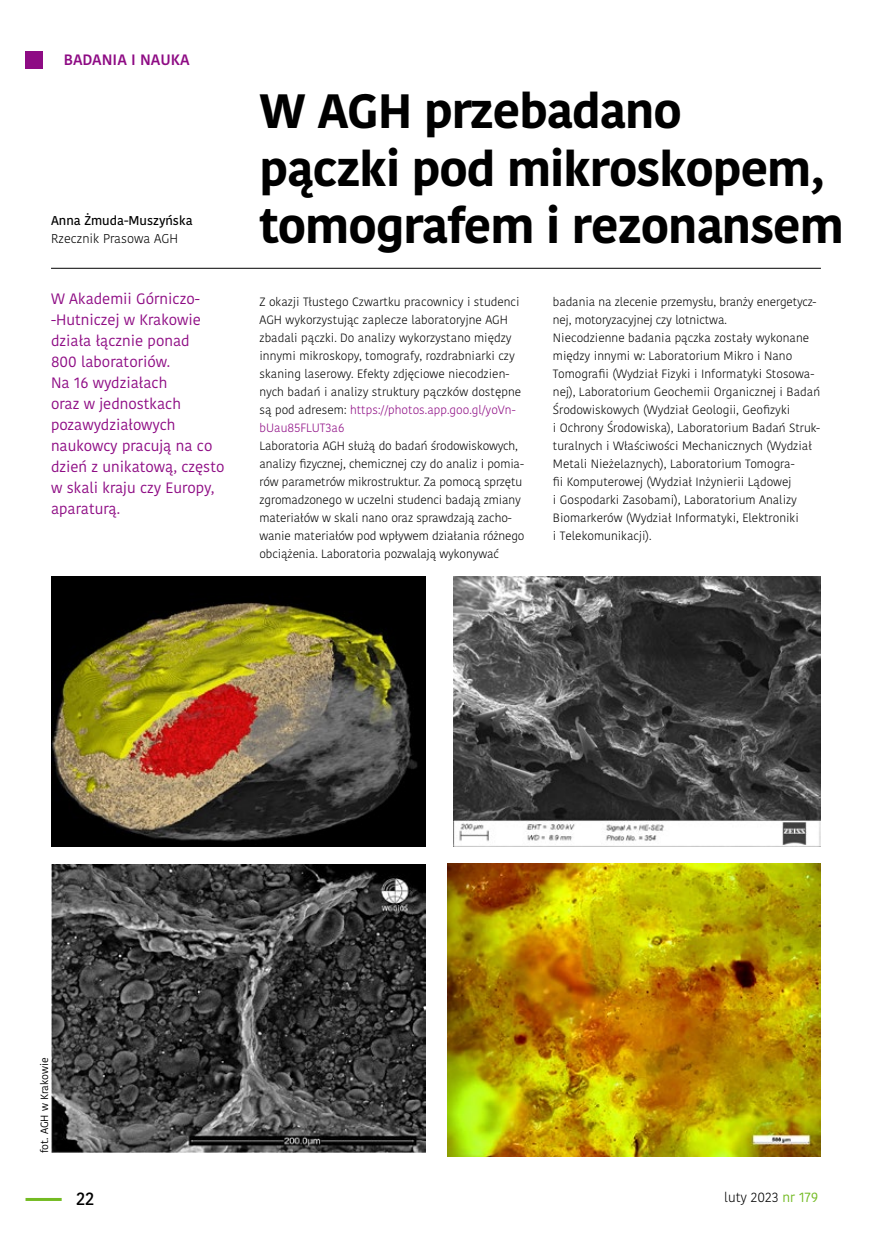
<style>
.page{position:relative;width:872px;height:1242px;background:#fff}
.page>*{position:absolute;margin:0;border:0;box-sizing:border-box;transform-origin:0 0}
.tytul{font:700 48px/57.6px "Kohinoor Bangla";letter-spacing:-.02em;color:#000}
.t1{font:500 18px "Kohinoor Bangla";color:#000}
.lead{font:15px/21px "Kohinoor Bangla";color:#8e0b84}
.t2{font:600 15px "Kohinoor Bangla";color:#8e0b84}
.t3{font:300 13.5px "Kohinoor Bangla";color:#000}
.autor{font:500 12.75px "Kohinoor Bangla";color:#000}
.autor-2{font:300 12.75px "Kohinoor Bangla";color:#000}
.text{font:300 12px/18px "Kohinoor Bangla";color:#000}
.auor_zdjecia{font:10.5px "Kohinoor Bangla";color:#000}
.s1{color:#8e0b84}
.s2{font-weight:400;color:#74bb23}
</style>
<div class="page">
<hr style="left:26px;top:1198px;width:36px;height:3px;background:#74bb23">
<div style="left:26px;top:51px;width:17px;height:17px;background:#8e0b84"></div>
<hr style="left:51px;top:268px;width:770px;height:1px;background:#000">
<img style="left:51px;top:576px;width:374px;height:270px">
<img style="left:454px;top:576px;width:367px;height:270px">
<img style="left:51px;top:864px;width:374px;height:288px">
<img style="left:448px;top:864px;width:373px;height:293px">
<p class="t2" style="left:64px;top:47px;width:127px">BADANIA I NAUKA</p>
<p class="autor" style="left:51px;top:210px;width:143px">Anna Żmuda-Muszyńska</p>
<p class="autor-2" style="left:51px;top:229px;width:128px">Rzecznik Prasowa AGH</p>
<p class="tytul" style="left:259px;top:80px;width:586px">W AGH przebadano<br>pączki pod mikroskopem, tomografem i rezonansem</p>
<p class="lead" style="left:51px;top:288px;width:175px">W Akademii Górniczo--Hutniczej w Krakowie działa łącznie ponad<br>800 laboratoriów.<br>Na 16 wydziałach<br>oraz w jednostkach pozawydziałowych naukowcy pracują na co dzień z unikatową, często w skali kraju czy Europy, aparaturą.</p>
<p class="text" style="left:259px;top:293px;width:263px">Z okazji Tłustego Czwartku pracownicy i studenci AGH wykorzystując zaplecze laboratoryjne AGH zbadali pączki. Do analizy wykorzystano między innymi mikroskopy, tomografy, rozdrabniarki czy skaning laserowy. Efekty zdjęciowe niecodzien&shy;nych badań i analizy struktury pączków dostępne są pod adresem: <span class="s1">https://photos.app.goo.gl/yoVn&shy;bUau85FLUT3a6</span></p>
<p class="text" style="left:259px;top:437px;width:266px">Laboratoria AGH służą do badań środowiskowych, analizy fizycznej, chemicznej czy do analiz i pomia&shy;rów parametrów mikrostruktur. Za pomocą sprzętu zgromadzonego w uczelni studenci badają zmiany materiałów w skali nano oraz sprawdzają zacho&shy;wanie materiałów pod wpływem działania różnego obciążenia. Laboratoria pozwalają wykonywać</p>
<p class="text" style="left:553px;top:293px;width:265px">badania na zlecenie przemysłu, branży energetycz&shy;nej, motoryzacyjnej czy lotnictwa.</p>
<p class="text" style="left:553px;top:329px;width:269px">Niecodzienne badania pączka zostały wykonane między innymi w: Laboratorium Mikro i Nano Tomografii (Wydział Fizyki i Informatyki Stosowa&shy;nej), Laboratorium Geochemii Organicznej i Badań Środowiskowych (Wydział Geologii, Geofizyki<br>i Ochrony Środowiska), Laboratorium Badań Struk&shy;turalnych i Właściwości Mechanicznych (Wydział Metali Nieżelaznych), Laboratorium Tomogra-<br>fii Komputerowej (Wydział Inżynierii Lądowej<br>i Gospodarki Zasobami), Laboratorium Analizy Biomarkerów (Wydział Informatyki, Elektroniki<br>i Telekomunikacji).</p>
<p class="auor_zdjecia" style="left:36px;top:1153px;width:98px;rotate:-90deg">fot. AGH w Krakowie</p>
<h2 class="t1" style="left:76px;top:1184px;width:20px">22</h2>
<p class="t3" style="left:724px;top:1187px;width:95px">luty 2023 <span class="s2">nr 179</span></p>
</div>
